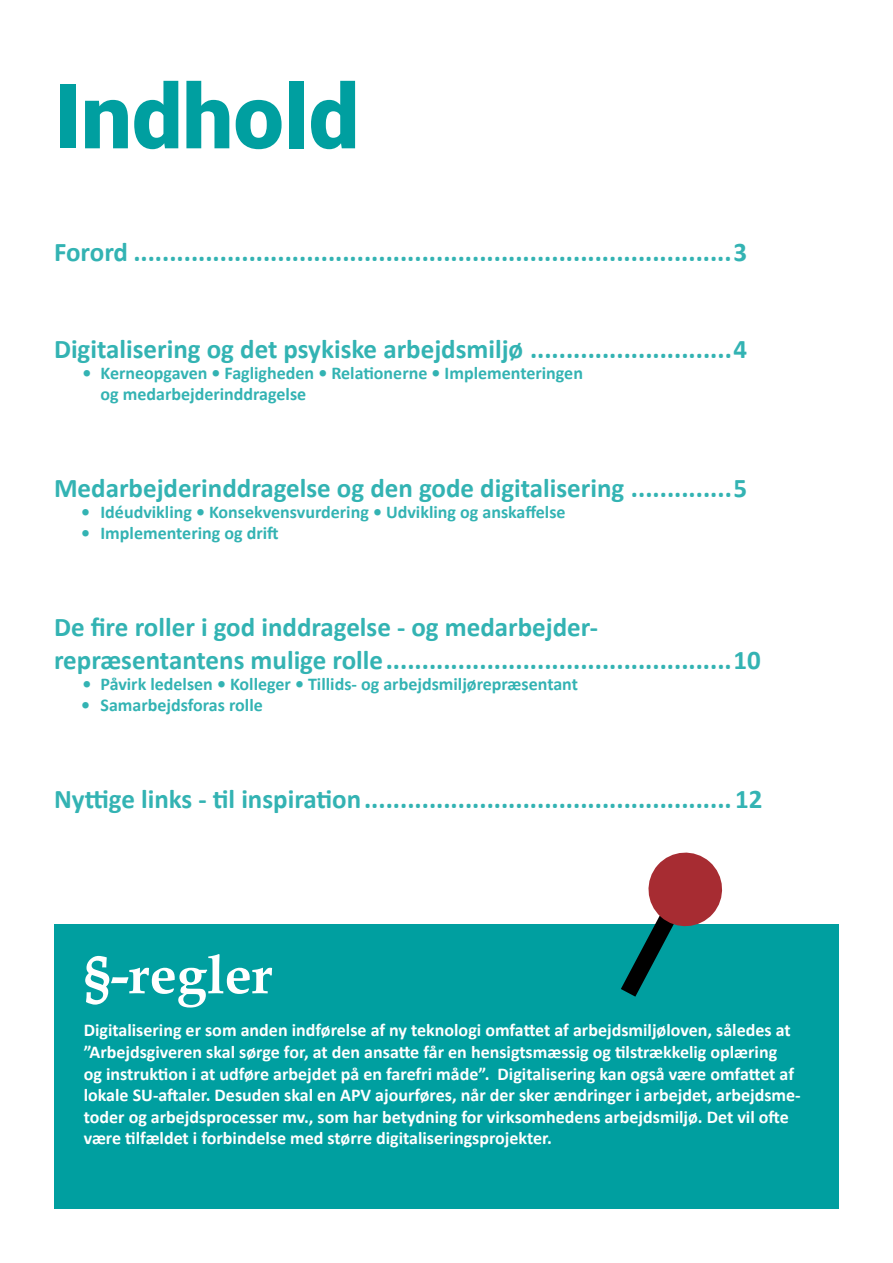
<style>
.page{position:relative;width:893px;height:1263px;background:#fff}
.page>*{position:absolute;margin:0;border:0;box-sizing:border-box;transform-origin:0 0}
.t1{font:900 90px "Roboto";color:#009fa0}
.t2{font:700 54px "Book Antiqua";color:#fff}
.t3{font:700 27px/32.4px "Calibri";color:#33b3b3}
.t4{font:700 18px/21.6px "Calibri";color:#fff}
.t5{font:700 18px/21px "Calibri";color:#33b3b3}
</style>
<div class="page">
<div style="left:54px;top:924px;width:785px;height:285px;background:#009fa0"></div>
<svg style="left:621px;top:852px;width:102px;height:145px"></svg>
<h1 class="t1" style="left:54px;top:53px;width:307px">Indhold</h1>
<h3 class="t3" style="left:54px;top:235px;width:695px">Forord ...................................................................................3</h3>
<h3 class="t3" style="left:54px;top:332px;width:695px">Digitalisering og det psykiske arbejdsmiljø ............................4</h3>
<p class="t5" style="left:100px;top:362px;width:484px;text-indent:-18px">• Kerneopgaven • Fagligheden • Relationerne • Implementeringen og medarbejderinddragelse</p>
<h3 class="t3" style="left:54px;top:471px;width:695px">Medarbejderinddragelse og den gode digitalisering ..............5</h3>
<p class="t5" style="left:81px;top:501px;width:486px">• Idéudvikling • Konsekvensvurdering • Udvikling og anskaffelse</p>
<p class="t5" style="left:81px;top:522px;width:199px">• Implementering og drift</p>
<h3 class="t3" style="left:54px;top:611px;width:708px">De fire roller i god inddragelse - og medarbejder&shy;repræsentantens mulige rolle................................................10</h3>
<p class="t5" style="left:82px;top:673px;width:497px">• Påvirk ledelsen • Kolleger • Tillids- og arbejdsmiljørepræsentant</p>
<p class="t5" style="left:81px;top:694px;width:183px">• Samarbejdsforas rolle</p>
<h3 class="t3" style="left:54px;top:782px;width:710px">Nyttige links - til inspiration...................................................12</h3>
<h2 class="t2" style="left:84px;top:938px;width:190px">§-regler</h2>
<p class="t4" style="left:84px;top:1019px;width:718px">Digitalisering er som anden indførelse af ny teknologi omfattet af arbejdsmiljøloven, således at ”Arbejdsgiveren skal sørge for, at den ansatte får en hensigtsmæssig og tilstrækkelig oplæring<br>og instruktion i at udføre arbejdet på en farefri måde”. Digitalisering kan også være omfattet af lokale SU-aftaler. Desuden skal en APV ajourføres, når der sker ændringer i arbejdet, arbejdsme&shy;toder og arbejdsprocesser mv., som har betydning for virksomhedens arbejdsmiljø. Det vil ofte være tilfældet i forbindelse med større digitaliseringsprojekter.</p>
</div>
